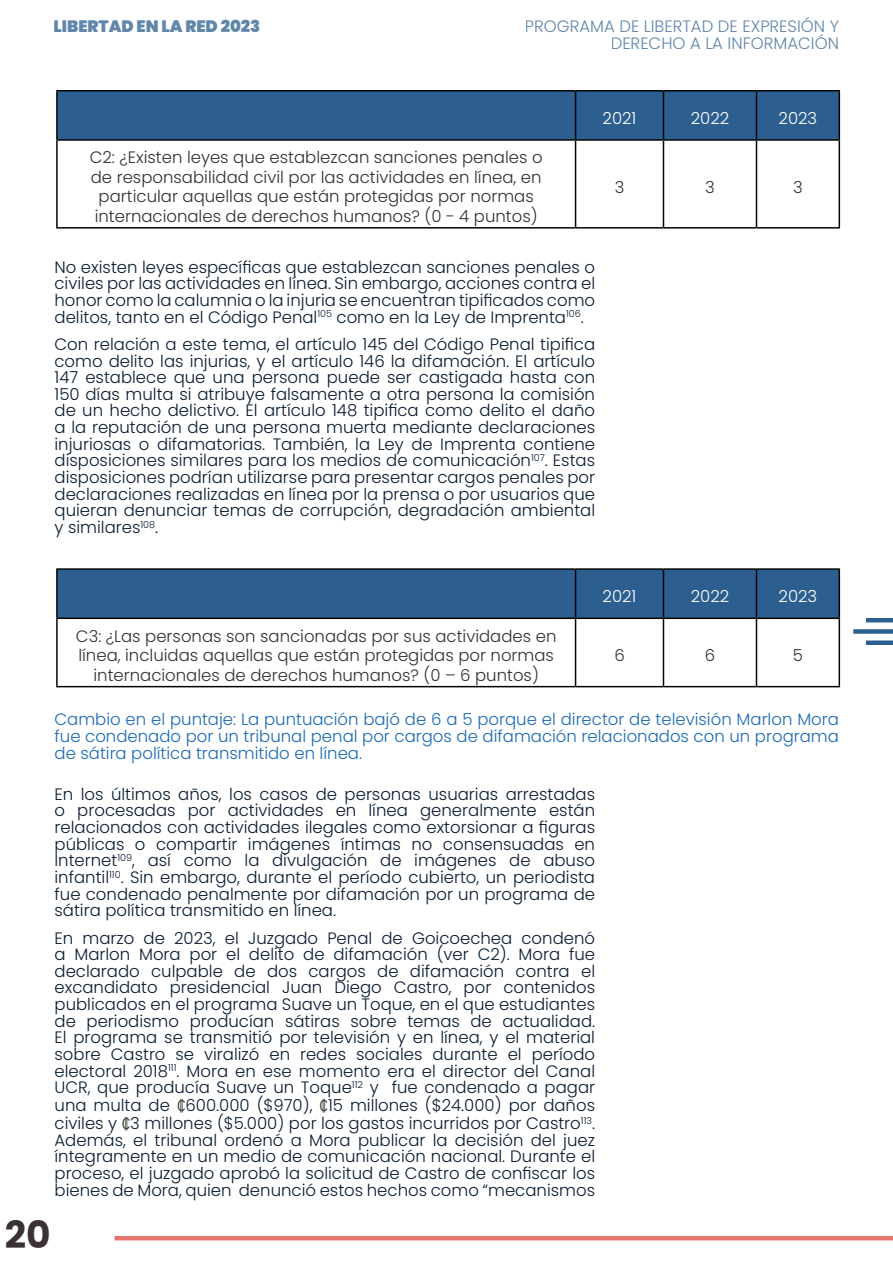
<style>
.page{position:relative;width:893px;height:1263px;background:#fff}
.page>*{position:absolute;margin:0;border:0;box-sizing:border-box;transform-origin:0 0}
.t1{font:700 37.5px "Poppins";color:#3b3133}
.t2{font:300 16.5px/16.6px "Poppins";color:#091c31;text-align:justify}
.t3{font:300 16.5px/19.5px "Poppins";color:#2f3231;text-align:center}
.t4{font:300 16.5px/16.6px "Poppins";color:#1b6ab5;text-align:justify}
.t5{font:300 16.5px/16.5px "Poppins";color:#6086aa;text-align:right}
.t6{font:300 16.5px "Poppins";color:#fff}
.t7{font:900 16.5px "Poppins";color:#6086aa}
.s1{font-family:"Acumin Pro";color:#2f3231}
</style>
<div class="page">
<hr style="left:115px;top:1236px;width:778px;height:4px;background:#e7736e">
<div style="left:853px;top:629px;width:40px;height:5px;background:#2c5f8f"></div>
<hr style="left:866px;top:618px;width:27px;height:4px;background:#2c5f8f">
<div style="left:866px;top:640px;width:27px;height:5px;background:#2c5f8f"></div>
<div style="left:58px;top:92px;width:781px;height:47px;background:#2c5f8f"></div>
<hr style="left:56px;top:90px;width:520px;height:2px;background:#040503">
<hr style="left:56px;top:92px;width:2px;height:47px;background:#040503">
<hr style="left:576px;top:90px;width:87px;height:2px;background:#040503">
<hr style="left:575px;top:92px;width:1px;height:47px;background:#040503">
<hr style="left:663px;top:90px;width:93px;height:2px;background:#040503">
<hr style="left:663px;top:92px;width:1px;height:47px;background:#040503">
<hr style="left:756px;top:90px;width:84px;height:2px;background:#040503">
<hr style="left:756px;top:92px;width:1px;height:47px;background:#040503">
<hr style="left:839px;top:92px;width:1px;height:47px;background:#040503">
<hr style="left:56px;top:139px;width:520px;height:2px;background:#040503">
<hr style="left:56px;top:141px;width:2px;height:86px;background:#040503">
<hr style="left:576px;top:139px;width:87px;height:2px;background:#040503">
<hr style="left:575px;top:141px;width:1px;height:86px;background:#040503">
<hr style="left:663px;top:139px;width:93px;height:2px;background:#040503">
<hr style="left:663px;top:141px;width:1px;height:86px;background:#040503">
<hr style="left:756px;top:139px;width:84px;height:2px;background:#040503">
<hr style="left:756px;top:141px;width:1px;height:86px;background:#040503">
<hr style="left:839px;top:141px;width:1px;height:86px;background:#040503">
<hr style="left:56px;top:227px;width:520px;height:2px;background:#040503">
<hr style="left:576px;top:227px;width:87px;height:2px;background:#040503">
<hr style="left:663px;top:227px;width:93px;height:2px;background:#040503">
<hr style="left:756px;top:227px;width:84px;height:2px;background:#040503">
<div style="left:58px;top:570px;width:781px;height:47px;background:#2c5f8f"></div>
<hr style="left:56px;top:568px;width:520px;height:2px;background:#040503">
<hr style="left:56px;top:570px;width:2px;height:47px;background:#040503">
<hr style="left:576px;top:568px;width:87px;height:2px;background:#040503">
<hr style="left:575px;top:570px;width:1px;height:47px;background:#040503">
<hr style="left:663px;top:568px;width:93px;height:2px;background:#040503">
<hr style="left:663px;top:570px;width:1px;height:47px;background:#040503">
<hr style="left:756px;top:568px;width:84px;height:2px;background:#040503">
<hr style="left:756px;top:570px;width:1px;height:47px;background:#040503">
<hr style="left:839px;top:570px;width:1px;height:47px;background:#040503">
<hr style="left:56px;top:617px;width:520px;height:2px;background:#040503">
<hr style="left:56px;top:619px;width:2px;height:67px;background:#040503">
<hr style="left:576px;top:617px;width:87px;height:2px;background:#040503">
<hr style="left:575px;top:619px;width:1px;height:67px;background:#040503">
<hr style="left:663px;top:617px;width:93px;height:2px;background:#040503">
<hr style="left:663px;top:619px;width:1px;height:67px;background:#040503">
<hr style="left:756px;top:617px;width:84px;height:2px;background:#040503">
<hr style="left:756px;top:619px;width:1px;height:67px;background:#040503">
<hr style="left:839px;top:619px;width:1px;height:67px;background:#040503">
<hr style="left:56px;top:686px;width:520px;height:1px;background:#040503">
<hr style="left:576px;top:686px;width:87px;height:1px;background:#040503">
<hr style="left:663px;top:686px;width:93px;height:1px;background:#040503">
<hr style="left:756px;top:686px;width:84px;height:1px;background:#040503">
<p class="t7" style="left:53px;top:17px;width:208px">LIBERTAD EN LA RED 2023</p>
<p class="t5" style="left:525px;top:18px;width:316px">PROGRAMA DE LIBERTAD DE EXPRESIÓN Y<br>DERECHO A LA INFORMACIÓN</p>
<p class="t3" style="left:90px;top:148px;width:454px">C2: ¿Existen leyes que establezcan sanciones penales o de responsabilidad civil por las actividades en línea, en particular aquellas que están protegidas por normas internacionales de derechos humanos? (0 - 4 puntos)</p>
<p class="t6" style="left:603px;top:109px;width:35px">2021</p>
<p class="t6" style="left:691px;top:109px;width:40px">2022</p>
<p class="t6" style="left:778px;top:109px;width:40px">2023</p>
<p class="t3" style="left:615px;top:177px;width:11px">3</p>
<p class="t3" style="left:705px;top:177px;width:11px">3</p>
<p class="t3" style="left:793px;top:177px;width:11px">3</p>
<p class="t2" style="left:55px;top:259px;width:542px">No existen leyes específicas que establezcan sanciones penales o civiles por las actividades en línea. Sin embargo, acciones contra el honor como la calumnia o la injuria se encuentran tipificados como delitos, tanto en el Código Penal<sup>105</sup> como en la Ley de Imprenta<sup>106</sup>.</p>
<p class="t2" style="left:55px;top:336px;width:542px">Con relación a este tema, el artículo 145 del Código Penal tipifica como delito las injurias, y el artículo 146 la difamación. El artículo 147 establece que una persona puede ser castigada hasta con 150 días multa si atribuye falsamente a otra persona la comisión de un hecho delictivo. El artículo 148 tipifica como delito el daño a la reputación de una persona muerta mediante declaraciones injuriosas o difamatorias. También, la Ley de Imprenta contiene disposiciones similares para los medios de comunicación<sup>107</sup>. Estas disposiciones podrían utilizarse para presentar cargos penales por declaraciones realizadas en línea por la prensa o por usuarios que quieran denunciar temas de corrupción, degradación ambiental y similares<sup>108</sup>.</p>
<p class="t3" style="left:76px;top:626px;width:482px">C3: ¿Las personas son sancionadas por sus actividades en línea, incluidas aquellas que están protegidas por normas internacionales de derechos humanos? (0 – 6 puntos)</p>
<p class="t6" style="left:603px;top:587px;width:35px">2021</p>
<p class="t6" style="left:691px;top:587px;width:40px">2022</p>
<p class="t6" style="left:778px;top:587px;width:40px">2023</p>
<p class="t3" style="left:614px;top:646px;width:12px">6</p>
<p class="t3" style="left:705px;top:646px;width:12px">6</p>
<p class="t3" style="left:793px;top:646px;width:12px">5</p>
<p class="t4" style="left:55px;top:711px;width:786px">Cambio en el puntaje: La puntuación bajó de 6 a 5 porque el director de televisión Marlon Mora fue condenado por un tribunal penal por cargos de difamación relacionados con un programa de sátira política transmitido en línea.</p>
<p class="t2" style="left:55px;top:786px;width:542px">En los últimos años, los casos de personas usuarias arrestadas o procesadas por actividades en línea generalmente están relacionados con actividades ilegales como extorsionar a figuras públicas o compartir imágenes íntimas no consensuadas en Internet<sup>109</sup>, así como la divulgación de imágenes de abuso infantil<sup>110</sup>. Sin embargo, durante el período cubierto, un periodista fue condenado penalmente por difamación por un programa de sátira política transmitido en línea.</p>
<p class="t2" style="left:55px;top:929px;width:542px">En marzo de 2023, el Juzgado Penal de Goicoechea condenó a Marlon Mora por el delito de difamación (ver C2). Mora fue declarado culpable de dos cargos de difamación contra el excandidato presidencial Juan Diego Castro, por contenidos publicados en el programa Suave un Toque, en el que estudiantes de periodismo producían sátiras sobre temas de actualidad.<br>El programa se transmitió por televisión y en línea, y el material sobre Castro se viralizó en redes sociales durante el período electoral 2018<sup>111</sup>. Mora en ese momento era el director del Canal UCR, que producía Suave un Toque<sup>112</sup> y fue condenado a pagar una multa de <span class="s1">₡</span>600.000 ($970), <span class="s1">₡</span>15 millones ($24.000) por daños civiles y <span class="s1">₡</span>3 millones ($5.000) por los gastos incurridos por Castro<sup>113</sup>.<br>Además, el tribunal ordenó a Mora publicar la decisión del juez íntegramente en un medio de comunicación nacional. Durante el proceso, el juzgado aprobó la solicitud de Castro de confiscar los bienes de Mora, quien denunció estos hechos como “mecanismos</p>
<h1 class="t1" style="left:5px;top:1213px;width:47px">20</h1>
</div>
